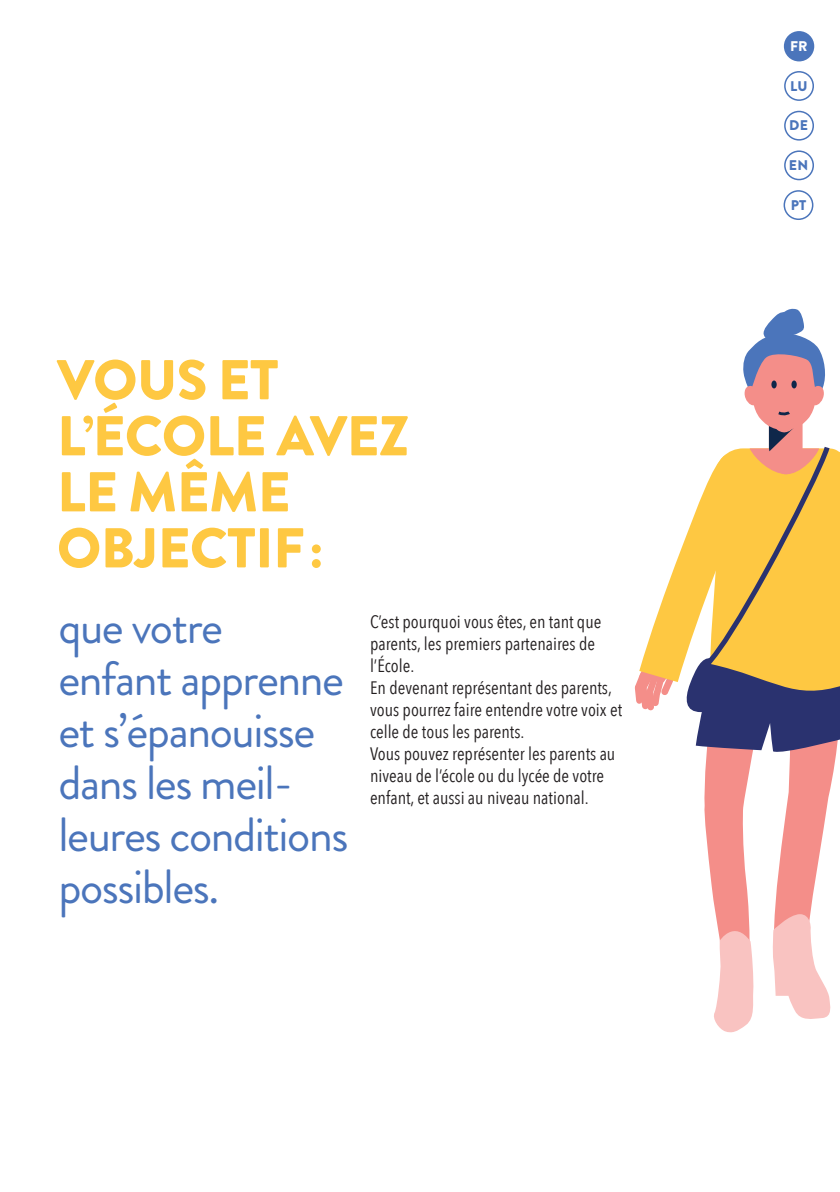
<style>
.page{position:relative;width:840px;height:1192px;background:#fff}
.page>*{position:absolute;margin:0;border:0;box-sizing:border-box;transform-origin:0 0}
.t1{font:900 56px/56px "Brandon Grotesque";letter-spacing:-.01em;color:#fec842}
.t2{font:48px/52px "Brandon Grotesque";letter-spacing:-.03em;color:#4b75bb}
.t3{font:18px/22px "Avenir Next Condensed";color:#231f20}
.t4{font:900 14px "Brandon Grotesque";letter-spacing:.02em;color:#4b75bb}
.t5{font:900 14px "Brandon Grotesque";color:#fff}
</style>
<div class="page">
<svg style="left:634px;top:308px;width:205px;height:725px"></svg>
<div style="left:771px;top:380px;width:5px;height:8px;background:#0f274a;border-radius:50%"></div>
<div style="left:791px;top:380px;width:5px;height:8px;background:#0f274a;border-radius:50%"></div>
<div style="left:783px;top:71px;width:30px;height:30px;border:2px solid #4b75bb;border-radius:50%"></div>
<div style="left:783px;top:111px;width:30px;height:30px;border:2px solid #4b75bb;border-radius:50%"></div>
<div style="left:783px;top:150px;width:30px;height:30px;border:2px solid #4b75bb;border-radius:50%"></div>
<div style="left:783px;top:190px;width:30px;height:30px;border:2px solid #4b75bb;border-radius:50%"></div>
<div style="left:784px;top:32px;width:28px;height:28px;background:#4b75bb;border-radius:50%"></div>
<div style="left:783px;top:31px;width:30px;height:30px;border:2px solid #4b75bb;border-radius:50%"></div>
<h1 class="t1" style="left:57px;top:353px;width:353px">VOUS ET<br>L’ÉCOLE AVEZ<br>LE MÊME<br>OBJECTIF:</h1>
<h2 class="t2" style="left:58px;top:601px;width:291px">que votre enfant apprenne et s’épanouisse dans les meil&shy;leures conditions possibles.</h2>
<p class="t3" style="left:370px;top:609px;width:253px">C’est pourquoi vous êtes, en tant que parents, les premiers partenaires de l’École.<br>En devenant représentant des parents, vous pourrez faire entendre votre voix et celle de tous les parents.<br>Vous pouvez représenter les parents au niveau de l’école ou du lycée de votre enfant, et aussi au niveau national.</p>
<p class="t5" style="left:789px;top:36px;width:19px">FR</p>
<p class="t4" style="left:789px;top:76px;width:19px">LU</p>
<p class="t4" style="left:788px;top:115px;width:20px">DE</p>
<p class="t4" style="left:788px;top:155px;width:21px">EN</p>
<p class="t4" style="left:790px;top:195px;width:17px">PT</p>
</div>
